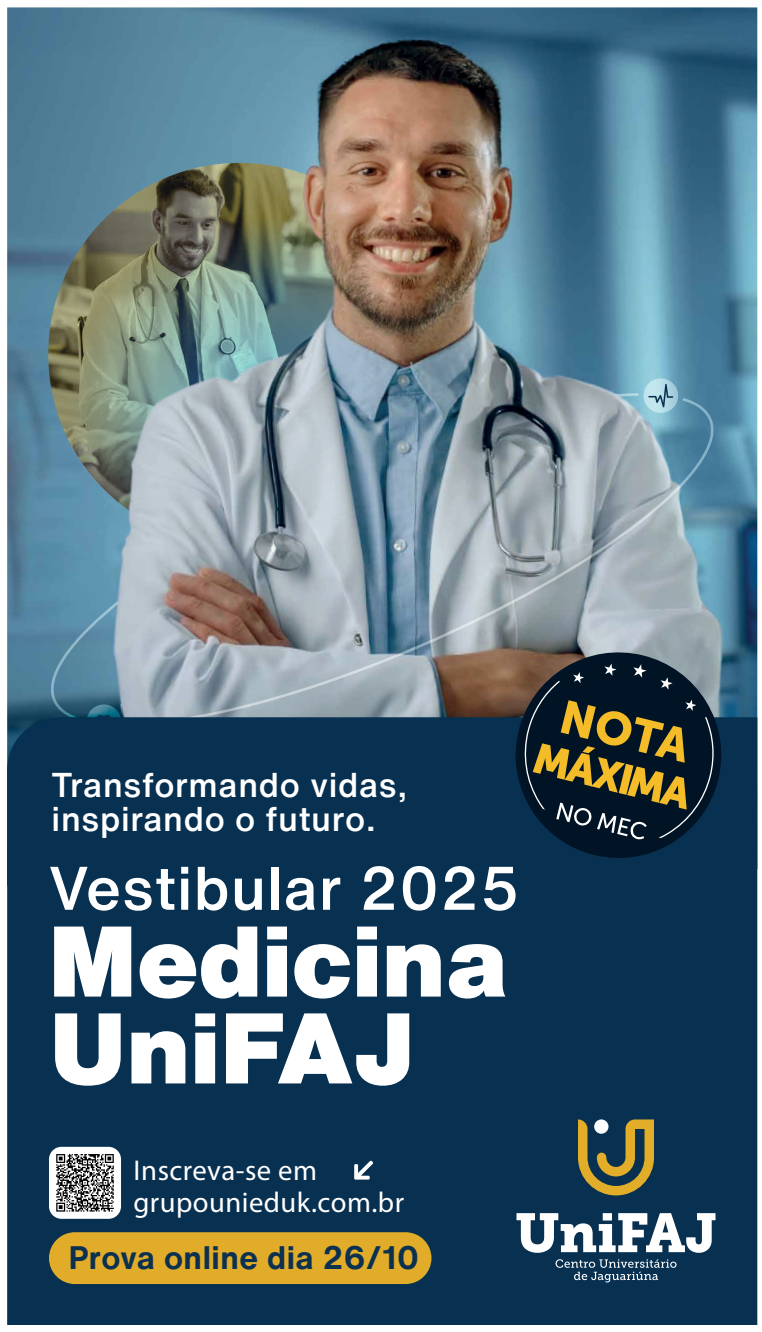
<style>
.page{position:relative;width:762px;height:1332px;background:#fff}
.page>*{position:absolute;margin:0;border:0;box-sizing:border-box;transform-origin:0 0}
.t1{font:900 98.35px "Helvetica Now Text";color:#fff}
.t2{font:500 60.38px "Helvetica Now Text";letter-spacing:.02em;color:#fff}
.t3{font:500 33.86px/33.9px "Helvetica Now Text";letter-spacing:.02em;color:#fff}
.t4{font:700 32.02px "Helvetica Now Text";letter-spacing:.015em;color:#0c3150}
.t5{font:800 28.7px "Helvetica Now Display";letter-spacing:.015em;color:#fff}
</style>
<div class="page">
<img style="left:7px;top:7px;width:750px;height:710px">
<svg style="left:51px;top:544px;width:65px;height:173px;fill:#5a8ea9"></svg>
<img style="left:48px;top:163px;width:68px;height:381px">
<svg style="left:48px;top:163px;width:383px;height:383px"></svg>
<img style="left:116px;top:41px;width:608px;height:676px">
<svg style="left:125px;top:398px;width:588px;height:319px"></svg>
<svg style="left:86px;top:704px;width:35px;height:35px"></svg>
<svg style="left:96px;top:715px;width:16px;height:2px"></svg>
<svg style="left:643px;top:378px;width:35px;height:35px"></svg>
<svg style="left:648px;top:384px;width:25px;height:23px"></svg>
<div style="left:7px;top:717px;width:750px;height:607px;background:#083050"></div>
<svg style="left:354px;top:1161px;width:19px;height:19px"></svg>
<svg style="left:516px;top:1213px;width:199px;height:40px"></svg>
<svg style="left:578px;top:1119px;width:76px;height:76px"></svg>
<div style="left:594px;top:1119px;width:14px;height:15px;background:#fff;border-radius:50%"></div>
<svg style="left:555px;top:1259px;width:121px;height:23px"></svg>
<div style="left:49px;top:1147px;width:72px;height:72px;background:#fff;border-radius:13px"></div>
<svg style="left:56px;top:1154px;width:58px;height:58px"></svg>
<div style="left:49px;top:1232px;width:382px;height:52px;background:#e1ac29;border-radius:26px"></div>
<svg style="left:512px;top:649px;width:212px;height:212px"></svg>
<svg style="left:512px;top:663px;width:204px;height:198px"></svg>
<p class="t3" style="left:52px;top:767px;width:357px">Transformando vidas, inspirando o futuro.</p>
<h2 class="t2" style="left:48px;top:843px;width:472px">Vestibular 2025</h2>
<h1 class="t1" style="left:48px;top:887px;width:462px">Medicina</h1>
<h1 class="t1" style="left:49px;top:974px;width:367px">UniFAJ</h1>
<p class="t5" style="left:134px;top:1152px;width:185px">Inscreva-se em</p>
<p class="t5" style="left:134px;top:1185px;width:272px">grupounieduk.com.br</p>
<p class="t4" style="left:69px;top:1234px;width:351px">Prova online dia 26/10</p>
</div>
